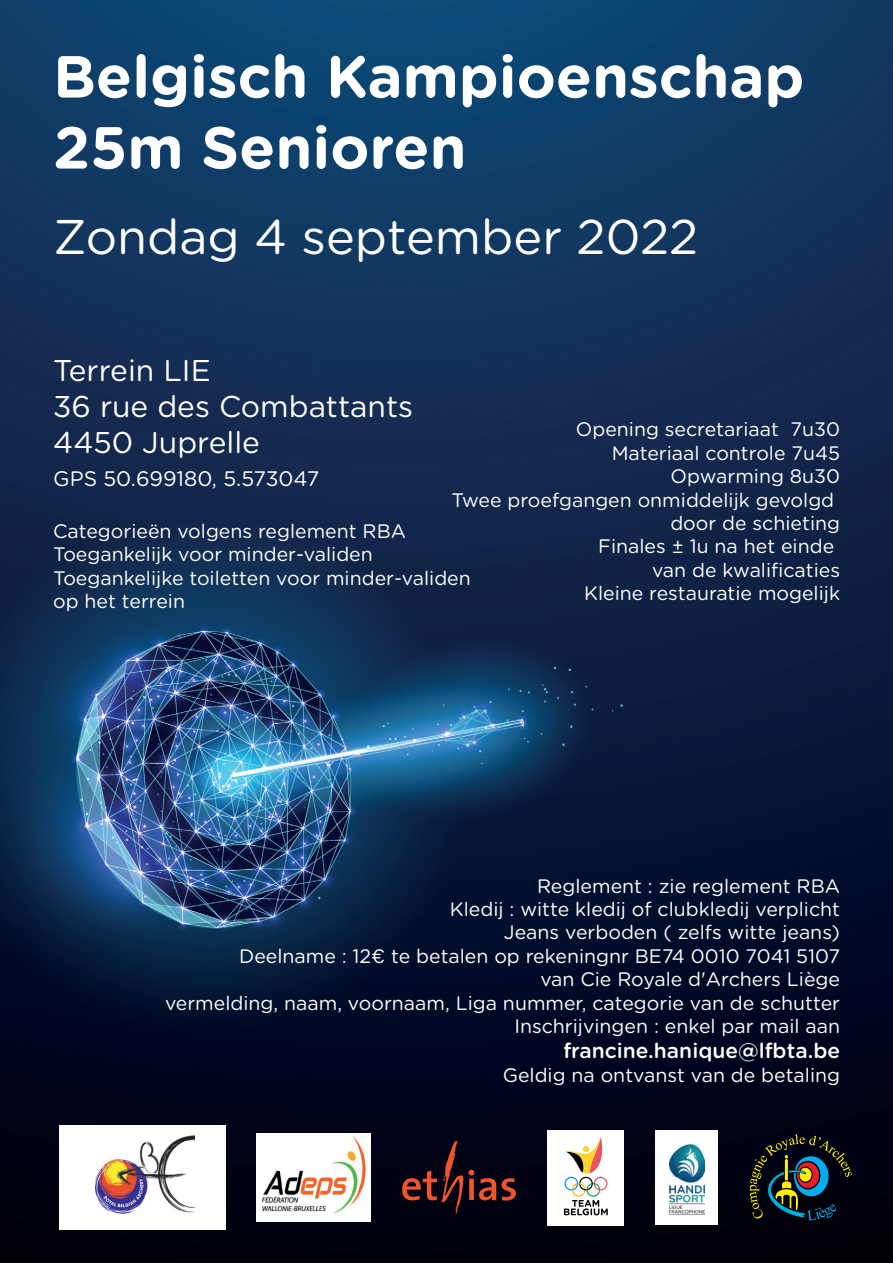
<style>
.page{position:relative;width:893px;height:1263px;background:#fff}
.page>*{position:absolute;margin:0;border:0;box-sizing:border-box;transform-origin:0 0}
.t1{font:700 59.1px/70.9px "Gotham Rounded";color:#fff}
.t2{font:48.6px "Gotham Rounded";color:#fff}
.t3{font:30px/36px "Gotham Rounded";color:#fff}
.t4{font:500 21px "Gotham Rounded";color:#fff}
.t5{font:21px "Gotham Rounded";color:#fff}
.t6{font:19.5px/23.4px "Gotham Rounded";color:#fff}
</style>
<div class="page">
<img style="left:0;top:0;width:893px;height:1263px">
<svg style="left:750px;top:1134px;width:102px;height:87px;background:#1e2923"></svg>
<div style="left:656px;top:1130px;width:62px;height:95px;background:#fff"></div>
<img style="left:669px;top:1144px;width:35px;height:71px">
<img style="left:257px;top:1134px;width:113px;height:87px">
<svg style="left:402px;top:1141px;width:94px;height:73px;background:#281017"></svg>
<svg style="left:502px;top:1178px;width:14px;height:22px"></svg>
<div style="left:548px;top:1130px;width:76px;height:95px;background:#fff"></div>
<div style="left:564px;top:1177px;width:14px;height:13px;border:1px solid #0091d5;border-radius:50%"></div>
<div style="left:579px;top:1177px;width:14px;height:13px;border:1px solid #000001;border-radius:50%"></div>
<div style="left:594px;top:1177px;width:13px;height:13px;border:1px solid #ef465f;border-radius:50%"></div>
<svg style="left:564px;top:1182px;width:44px;height:33px"></svg>
<svg style="left:566px;top:1137px;width:37px;height:36px"></svg>
<img style="left:60px;top:1125px;width:165px;height:105px">
<h1 class="t1" style="left:53px;top:39px;width:753px">Belgisch Kampioenschap<br>25m Senioren</h1>
<h2 class="t2" style="left:53px;top:203px;width:647px">Zondag 4 september 2022</h2>
<h3 class="t3" style="left:53px;top:351px;width:361px">Terrein LIE<br>36 rue des Combattants<br>4450 Juprelle</h3>
<p class="t5" style="left:53px;top:464px;width:268px">GPS 50.699180, 5.573047</p>
<p class="t6" style="left:53px;top:518px;width:419px">Categorieën volgens reglement RBA Toegankelijk voor minder-validen Toegankelijke toiletten voor minder-validen op het terrein</p>
<p class="t6" style="left:576px;top:417px;width:266px">Opening secretariaat 7u30</p>
<p class="t6" style="left:612px;top:440px;width:230px">Materiaal controle 7u45</p>
<p class="t6" style="left:671px;top:464px;width:171px">Opwarming 8u30</p>
<p class="t6" style="left:451px;top:487px;width:384px">Twee proefgangen onmiddelijk gevolgd</p>
<p class="t6" style="left:670px;top:510px;width:171px">door de schieting</p>
<p class="t6" style="left:598px;top:534px;width:237px">Finales ± 1u na het einde</p>
<p class="t6" style="left:652px;top:557px;width:190px">van de kwalificaties</p>
<p class="t6" style="left:584px;top:581px;width:257px">Kleine restauratie mogelijk</p>
<p class="t6" style="left:165px;top:873px;width:677px;text-align:right">Reglement : zie reglement RBA<br>Kledij : witte kledij of clubkledij verplicht<br>Jeans verboden ( zelfs witte jeans)<br>Deelname : 12€ te betalen op rekeningnr BE74 0010 7041 5107<br>van Cie Royale d'Archers Liège<br>vermelding, naam, voornaam, Liga nummer, categorie van de schutter Inschrijvingen : enkel par mail aan</p>
<p class="t4" style="left:563px;top:1036px;width:278px">francine.hanique@lfbta.be</p>
<p class="t6" style="left:503px;top:1062px;width:339px">Geldig na ontvanst van de betaling</p>
</div>
